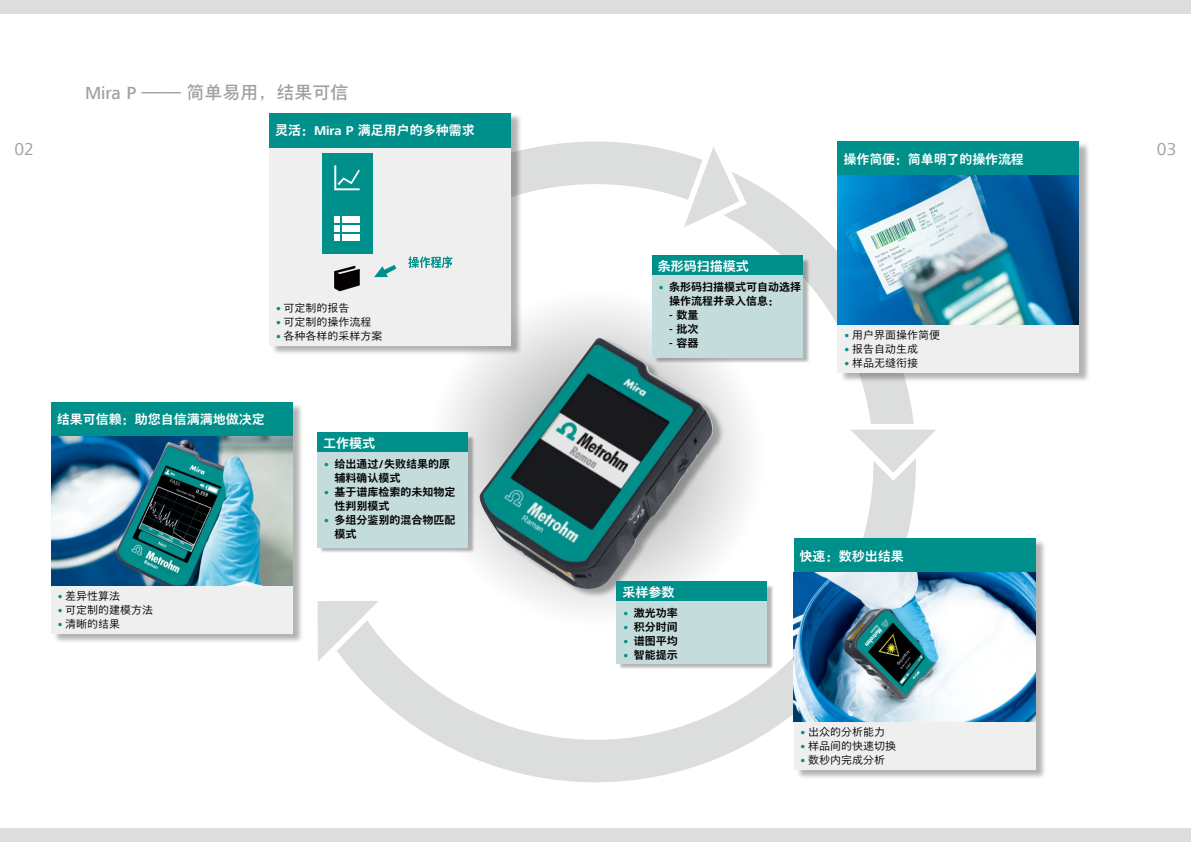
<style>
.page{position:relative;width:1191px;height:842px;background:#fff}
.page>*{position:absolute;margin:0;border:0;box-sizing:border-box;transform-origin:0 0}
.t1{font:18px "M Xiang He Hei SC Pro";color:#9fa0a0}
.t2{font:18px "Frutiger Next LT";color:#9fa0a0}
.t3{font:700 13px "M Xiang He Hei SC Pro";color:#fff}
.t4{font:700 11px/14px "M Xiang He Hei SC Pro";color:#000}
.t5{font:300 11px "M Xiang He Hei SC Pro";color:#000}
.s1{font-family:"Frutiger Next LT";font-weight:500}
.s2{font-family:"Frutiger Next LT"}
.s3{font-family:"Frutiger Next LT";font-weight:800;color:#00908c}
.s4{font-family:"Neue Frutiger World"}
</style>
<div class="page">
<div style="left:595px;top:828px;width:596px;height:14px;background:#dcdddd"></div>
<div style="left:0;top:828px;width:595px;height:14px;background:#dcdddd"></div>
<div style="left:595px;top:0;width:596px;height:14px;background:#dcdddd"></div>
<div style="left:0;top:0;width:595px;height:14px;background:#dcdddd"></div>
<svg style="left:522px;top:142px;width:149px;height:53px;fill:#dcdddd"></svg>
<svg style="left:750px;top:170px;width:163px;height:249px"></svg>
<svg style="left:363px;top:485px;width:553px;height:297px"></svg>
<svg style="left:671px;top:147px;width:79px;height:84px"></svg>
<svg style="left:851px;top:419px;width:85px;height:66px"></svg>
<svg style="left:317px;top:590px;width:76px;height:92px"></svg>
<svg style="left:425px;top:288px;width:340px;height:340px"></svg>
<div style="left:482px;top:338px;width:243px;height:261px;background:#000;opacity:.3"></div>
<img style="left:479px;top:338px;width:235px;height:253px">
<div style="left:796px;top:539px;width:250px;height:240px;background:#000;opacity:.3"></div>
<div style="left:794px;top:539px;width:241px;height:34px;background:#00908c"></div>
<div style="left:794px;top:721px;width:241px;height:49px;background:#efefef"></div>
<img style="left:794px;top:573px;width:241px;height:148px">
<div style="left:840px;top:142px;width:250px;height:240px;background:#000;opacity:.3"></div>
<div style="left:838px;top:142px;width:241px;height:34px;background:#00908c"></div>
<div style="left:838px;top:325px;width:241px;height:48px;background:#efefef"></div>
<img style="left:838px;top:176px;width:241px;height:149px">
<div style="left:271px;top:113px;width:251px;height:242px;background:#000;opacity:.3"></div>
<div style="left:269px;top:113px;width:241px;height:233px;background:#efefef"></div>
<div style="left:269px;top:113px;width:241px;height:34px;background:#00908c"></div>
<div style="left:53px;top:403px;width:251px;height:240px;background:#000;opacity:.3"></div>
<div style="left:51px;top:403px;width:241px;height:34px;background:#00908c"></div>
<div style="left:51px;top:585px;width:241px;height:49px;background:#efefef"></div>
<img style="left:51px;top:437px;width:241px;height:148px">
<img style="left:408px;top:256px;width:44px;height:12px">
<div style="left:322px;top:153px;width:50px;height:100px;background:#00908b"></div>
<svg style="left:374px;top:265px;width:22px;height:12px"></svg>
<svg style="left:334px;top:216px;width:6px;height:6px"></svg>
<div style="left:342px;top:216px;width:18px;height:6px;background:#fff"></div>
<div style="left:334px;top:225px;width:6px;height:7px;background:#fff"></div>
<div style="left:342px;top:225px;width:18px;height:7px;background:#fff"></div>
<div style="left:334px;top:234px;width:6px;height:7px;background:#fff"></div>
<div style="left:342px;top:234px;width:18px;height:7px;background:#fff"></div>
<svg style="left:334px;top:165px;width:26px;height:25px"></svg>
<svg style="left:334px;top:266px;width:26px;height:25px"></svg>
<div style="left:654px;top:259px;width:156px;height:104px;background:#000;opacity:.3"></div>
<div style="left:652px;top:258px;width:150px;height:99px;background:#c4dcdb"></div>
<div style="left:652px;top:255px;width:150px;height:20px;background:#00908c"></div>
<div style="left:619px;top:585px;width:155px;height:84px;background:#000;opacity:.3"></div>
<div style="left:617px;top:584px;width:150px;height:79px;background:#c4dcdb"></div>
<div style="left:617px;top:581px;width:150px;height:20px;background:#00908c"></div>
<div style="left:320px;top:436px;width:155px;height:118px;background:#000;opacity:.3"></div>
<div style="left:317px;top:435px;width:151px;height:113px;background:#c4dcdb"></div>
<div style="left:317px;top:432px;width:151px;height:20px;background:#00908c"></div>
<h1 class="t2" style="left:14px;top:139px;width:21px">02</h1>
<h1 class="t1" style="left:85px;top:81px;width:265px"><span class="s1">Mira P</span> —— 简单易用，结果可信</h1>
<p class="t3" style="left:275px;top:122px;width:201px">灵活：<span class="s2">Mira P</span> 满足用户的多种需求</p>
<p class="t5" style="left:275px;top:301px;width:76px"><span class="s3">•</span>可定制的报告</p>
<p class="t5" style="left:275px;top:315px;width:98px"><span class="s3">•</span>可定制的操作流程</p>
<p class="t5" style="left:275px;top:329px;width:109px"><span class="s3">•</span>各种各样的采样方案</p>
<p class="t3" style="left:57px;top:411px;width:209px">结果可信赖：助您自信满满地做决定</p>
<p class="t5" style="left:57px;top:589px;width:65px"><span class="s3">•</span>差异性算法</p>
<p class="t5" style="left:57px;top:603px;width:98px"><span class="s3">•</span>可定制的建模方法</p>
<p class="t5" style="left:57px;top:617px;width:65px"><span class="s3">•</span>清晰的结果</p>
<p class="t3" style="left:323px;top:435px;width:53px">工作模式</p>
<p class="t4" style="left:334px;top:457px;width:117px;text-indent:-11px"><span class="s3">•</span> 给出通过<span class="s4">/</span>失败结果的原辅料确认模式</p>
<p class="t4" style="left:334px;top:485px;width:122px;text-indent:-11px"><span class="s3">•</span> 基于谱库检索的未知物定性判别模式</p>
<p class="t4" style="left:334px;top:513px;width:122px;text-indent:-11px"><span class="s3">•</span> 多组分鉴别的混合物匹配模式</p>
<p class="t3" style="left:658px;top:258px;width:92px">条形码扫描模式</p>
<p class="t4" style="left:669px;top:280px;width:133px;text-indent:-11px"><span class="s3">•</span> 条形码扫描模式可自动选择操作流程并录入信息：</p>
<p class="t4" style="left:669px;top:308px;width:31px"><span class="s2">-</span> 数量</p>
<p class="t4" style="left:669px;top:322px;width:31px"><span class="s2">-</span> 批次</p>
<p class="t4" style="left:669px;top:336px;width:31px"><span class="s2">-</span> 容器</p>
<p class="t3" style="left:843px;top:151px;width:182px">操作简便：简单明了的操作流程</p>
<p class="t5" style="left:843px;top:328px;width:98px"><span class="s3">•</span>用户界面操作简便</p>
<p class="t5" style="left:843px;top:342px;width:76px"><span class="s3">•</span>报告自动生成</p>
<p class="t5" style="left:843px;top:356px;width:76px"><span class="s3">•</span>样品无缝衔接</p>
<p class="t3" style="left:622px;top:584px;width:53px">采样参数</p>
<p class="t4" style="left:622px;top:606px;width:57px"><span class="s3">•</span> 激光功率</p>
<p class="t4" style="left:622px;top:620px;width:57px"><span class="s3">•</span> 积分时间</p>
<p class="t4" style="left:622px;top:634px;width:57px"><span class="s3">•</span> 谱图平均</p>
<p class="t4" style="left:622px;top:648px;width:57px"><span class="s3">•</span> 智能提示</p>
<p class="t3" style="left:799px;top:548px;width:105px">快速：数秒出结果</p>
<p class="t5" style="left:799px;top:725px;width:87px"><span class="s3">•</span>出众的分析能力</p>
<p class="t5" style="left:799px;top:739px;width:98px"><span class="s3">•</span>样品间的快速切换</p>
<p class="t5" style="left:799px;top:753px;width:87px"><span class="s3">•</span>数秒内完成分析</p>
<h1 class="t2" style="left:1157px;top:139px;width:21px">03</h1>
</div>
